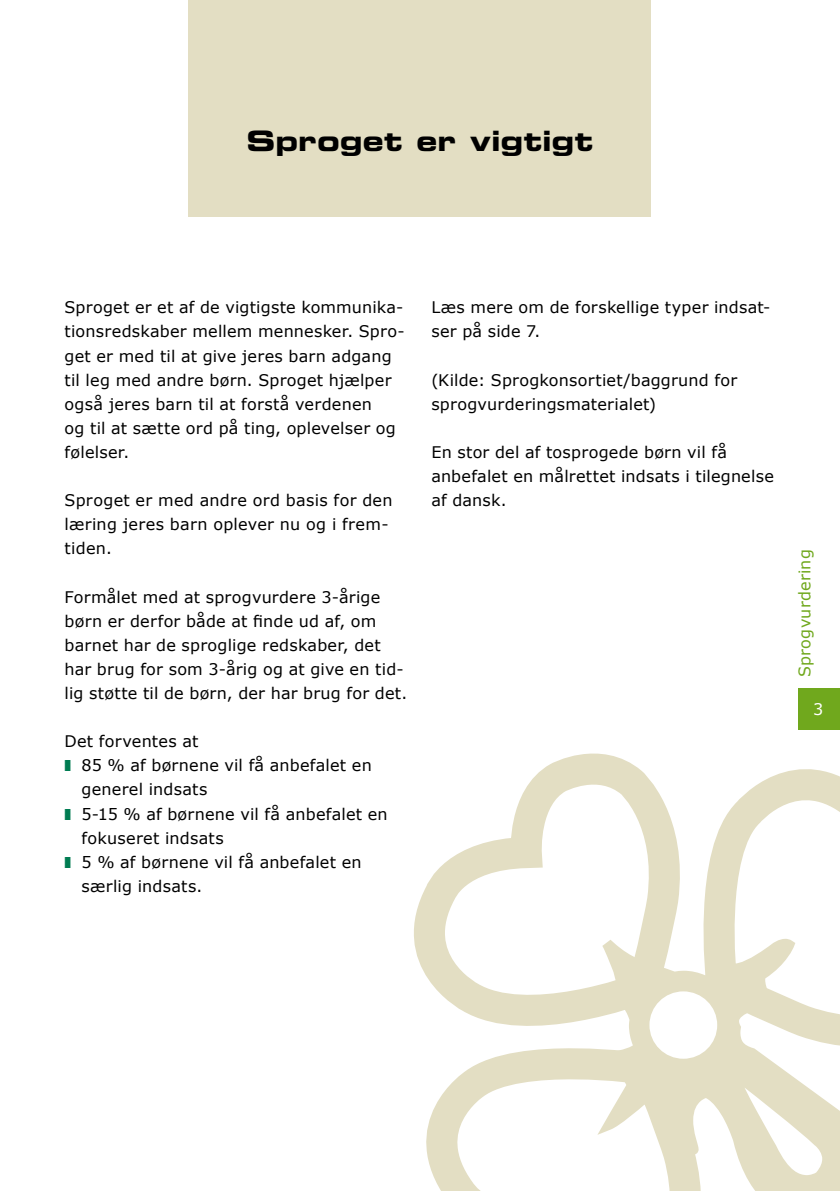
<style>
.page{position:relative;width:840px;height:1191px;background:#fff}
.page>*{position:absolute;margin:0;border:0;box-sizing:border-box;transform-origin:0 0}
.t1{font:28px "Eurostile Bold Extended Two";color:#000}
.t2{font:16px/24px "Verdana";letter-spacing:.015em;color:#000}
.t3{font:16px "Verdana";letter-spacing:.01em;color:#70a81d}
.t4{font:16px "Verdana";color:#fff}
.s1{color:#007c52}
</style>
<div class="page">
<div style="left:188px;top:0;width:463px;height:216px;background:#e3dec3"></div>
<svg style="left:414px;top:753px;width:258px;height:271px"></svg>
<svg style="left:426px;top:1024px;width:162px;height:167px"></svg>
<svg style="left:677px;top:769px;width:162px;height:169px"></svg>
<svg style="left:588px;top:938px;width:251px;height:253px;fill:#e3dec3"></svg>
<div style="left:797px;top:687px;width:42px;height:42px;background:#70a81d"></div>
<h1 class="t1" style="left:246px;top:121px;width:348px">Sproget er vigtigt</h1>
<p class="t2" style="left:64px;top:295px;width:341px">Sproget er et af de vigtigste kommunika&shy;tionsredskaber mellem mennesker. Spro&shy;get er med til at give jeres barn adgang til leg med andre børn. Sproget hjælper også jeres barn til at forstå verdenen<br>og til at sætte ord på ting, oplevelser og følelser.</p>
<p class="t2" style="left:64px;top:488px;width:329px">Sproget er med andre ord basis for den læring jeres barn oplever nu og i frem&shy;tiden.</p>
<p class="t2" style="left:64px;top:584px;width:344px">Formålet med at sprogvurdere 3-årige børn er derfor både at finde ud af, om barnet har de sproglige redskaber, det har brug for som 3-årig og at give en tid&shy;lig støtte til de børn, der har brug for det.</p>
<p class="t2" style="left:64px;top:729px;width:135px">Det forventes at</p>
<p class="t2" style="left:64px;top:753px;width:308px"><span class="s1">❚</span> 85 % af børnene vil få anbefalet en</p>
<p class="t2" style="left:81px;top:777px;width:127px">generel indsats</p>
<p class="t2" style="left:64px;top:801px;width:324px"><span class="s1">❚</span> 5-15 % af børnene vil få anbefalet en</p>
<p class="t2" style="left:81px;top:825px;width:143px">fokuseret indsats</p>
<p class="t2" style="left:64px;top:849px;width:298px"><span class="s1">❚</span> 5 % af børnene vil få anbefalet en</p>
<p class="t2" style="left:81px;top:873px;width:122px">særlig indsats.</p>
<p class="t2" style="left:431px;top:295px;width:340px">Læs mere om de forskellige typer indsat&shy;ser på side 7.</p>
<p class="t2" style="left:431px;top:367px;width:307px">(Kilde: Sprogkonsortiet/baggrund for sprogvurderingsmaterialet)</p>
<p class="t2" style="left:431px;top:439px;width:344px">En stor del af tosprogede børn vil få anbefalet en målrettet indsats i tilegnelse af dansk.</p>
<p class="t3" style="left:793px;top:677px;width:129px;rotate:-90deg">Sprogvurdering</p>
<p class="t4" style="left:812px;top:699px;width:12px">3</p>
</div>
